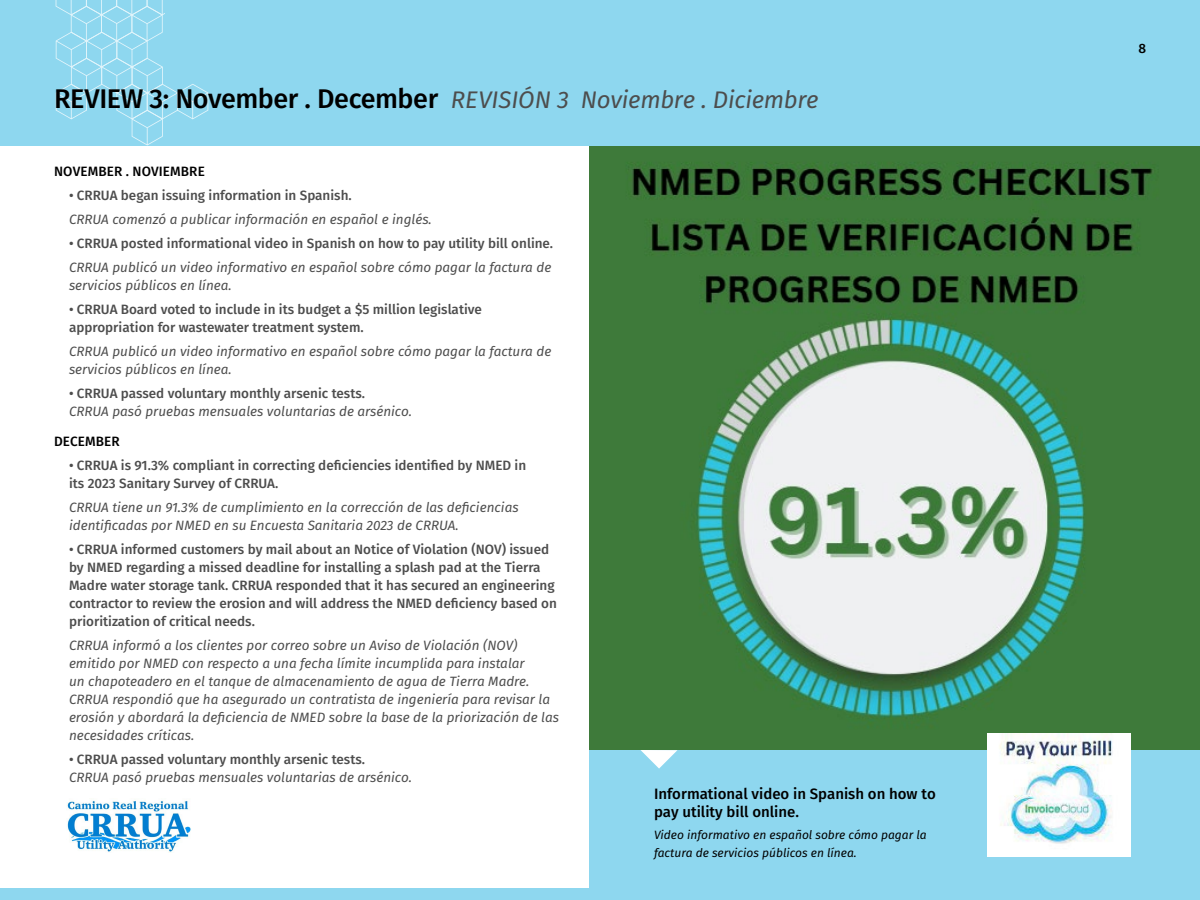
<style>
.page{position:relative;width:1200px;height:900px;background:#fff}
.page>*{position:absolute;margin:0;border:0;box-sizing:border-box;transform-origin:0 0}
.t1{font:italic 24px "Fira Sans";letter-spacing:-.01em;color:#4d4d4d}
.t2{font:500 15px/18px "Fira Sans";color:#000}
.t3{font:italic 13.5px/18px "Fira Sans";color:#4d4d4d}
.t4{font:500 13.5px/18px "Fira Sans";color:#4d4d4d}
.t5{font:500 13.5px "Fira Sans";letter-spacing:.01em;color:#000}
.t6{font:italic 12px/18px "Fira Sans";color:#000}
.s1{font-weight:500;font-style:normal;font-size:27px;color:#000}
</style>
<div class="page">
<img style="left:590px;top:146px;width:610px;height:604px">
<div style="left:0;top:888px;width:596px;height:12px;background:#8ed7ef"></div>
<div style="left:590px;top:750px;width:610px;height:150px;background:#8ed7ef"></div>
<div style="left:0;top:0;width:1200px;height:146px;background:#8ed7ef"></div>
<svg style="left:640px;top:750px;width:37px;height:19px"></svg>
<svg style="left:56px;top:0;width:152px;height:145px"></svg>
<img style="left:67px;top:800px;width:124px;height:52px">
<img style="left:987px;top:733px;width:144px;height:123px">
<h1 class="t1" style="left:54px;top:82px;width:766px"><span class="s1">REVIEW 3: November . December</span> REVISIÓN 3 Noviembre . Diciembre</h1>
<p class="t5" style="left:54px;top:161px;width:152px">NOVEMBER . NOVIEMBRE</p>
<p class="t4" style="left:69px;top:186px;width:284px">• CRRUA began issuing information in Spanish.</p>
<p class="t3" style="left:69px;top:210px;width:364px">CRRUA comenzó a publicar información en español e inglés.</p>
<p class="t4" style="left:69px;top:234px;width:486px">• CRRUA posted informational video in Spanish on how to pay utility bill online.</p>
<p class="t3" style="left:69px;top:258px;width:484px">CRRUA publicó un video informativo en español sobre cómo pagar la factura de servicios públicos en línea.</p>
<p class="t4" style="left:69px;top:300px;width:415px">• CRRUA Board voted to include in its budget a $5 million legislative appropriation for wastewater treatment system.</p>
<p class="t3" style="left:69px;top:342px;width:484px">CRRUA publicó un video informativo en español sobre cómo pagar la factura de servicios públicos en línea.</p>
<p class="t4" style="left:69px;top:384px;width:298px">• CRRUA passed voluntary monthly arsenic tests.</p>
<p class="t3" style="left:69px;top:402px;width:345px">CRRUA pasó pruebas mensuales voluntarias de arsénico.</p>
<p class="t5" style="left:54px;top:431px;width:67px">DECEMBER</p>
<p class="t4" style="left:69px;top:456px;width:459px">• CRRUA is 91.3% compliant in correcting deficiencies identified by NMED in its 2023 Sanitary Survey of CRRUA.</p>
<p class="t3" style="left:69px;top:498px;width:451px">CRRUA tiene un 91.3% de cumplimiento en la corrección de las deficiencias identificadas por NMED en su Encuesta Sanitaria 2023 de CRRUA.</p>
<p class="t4" style="left:69px;top:540px;width:490px">• CRRUA informed customers by mail about an Notice of Violation (NOV) issued by NMED regarding a missed deadline for installing a splash pad at the Tierra Madre water storage tank. CRRUA responded that it has secured an engineering contractor to review the erosion and will address the NMED deficiency based on prioritization of critical needs.</p>
<p class="t3" style="left:69px;top:636px;width:491px">CRRUA informó a los clientes por correo sobre un Aviso de Violación (NOV) emitido por NMED con respecto a una fecha límite incumplida para instalar<br>un chapoteadero en el tanque de almacenamiento de agua de Tierra Madre.<br>CRRUA respondió que ha asegurado un contratista de ingeniería para revisar la erosión y abordará la deficiencia de NMED sobre la base de la priorización de las necesidades críticas.</p>
<p class="t4" style="left:69px;top:750px;width:298px">• CRRUA passed voluntary monthly arsenic tests.</p>
<p class="t3" style="left:69px;top:768px;width:345px">CRRUA pasó pruebas mensuales voluntarias de arsénico.</p>
<p class="t2" style="left:654px;top:784px;width:283px">Informational video in Spanish on how to pay utility bill online.</p>
<p class="t6" style="left:654px;top:826px;width:274px">Video informativo en español sobre cómo pagar la factura de servicios públicos en línea.</p>
<p class="t5" style="left:1138px;top:38px;width:9px">8</p>
</div>
